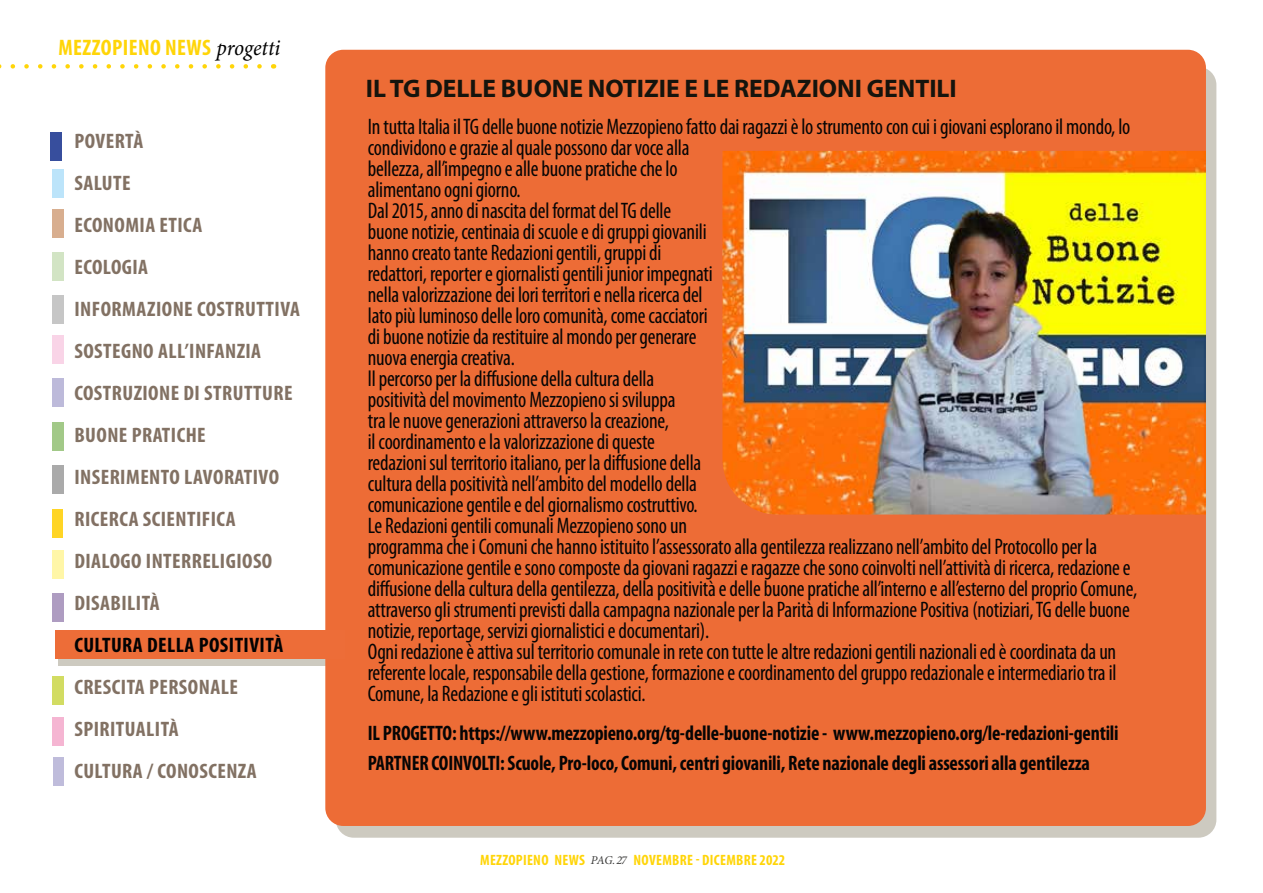
<style>
.page{position:relative;width:1263px;height:893px;background:#fff}
.page>*{position:absolute;margin:0;border:0;box-sizing:border-box;transform-origin:0 0}
.t1{font:700 25.5px "Myriad Pro";color:#15140d}
.t2{font:condensed 22.5px/21px "Myriad Pro";letter-spacing:-.01em;color:#060505;scale:.95 1}
.t3{font:700 condensed 22.5px "Myriad Pro";letter-spacing:.02em;color:#ffd508}
.t4{font:700 condensed 21px/42px "Myriad Pro";letter-spacing:.02em;color:#827163}
.t5{font:700 condensed 21px/30px "Myriad Pro";letter-spacing:-.01em;color:#060505;scale:.95 1}
.t6{font:700 condensed 21px "Myriad Pro";letter-spacing:.02em;color:#020203}
.t7{font:700 condensed 21px "Myriad Pro";letter-spacing:.02em;color:#827063}
.t8{font:700 condensed 21px "Myriad Pro";letter-spacing:.02em;color:#827164}
.t9{font:700 condensed 15px "Myriad Pro";letter-spacing:.02em;color:#ffd508}
.s1{font-family:"Minion Pro";font-weight:400;font-style:italic;font-stretch:normal;color:#000}
.s2{font-family:"Minion Pro";font-weight:400;font-style:italic;font-stretch:normal;font-size:12px;color:#3c3c3b}
</style>
<div class="page">
<svg style="left:0;top:64px;width:260px;height:5px"></svg>
<svg style="left:58px;top:658px;width:267px;height:7px;background:#d1bcac"></svg>
<div style="left:336px;top:67px;width:880px;height:771px;background:#cdcac0;border-radius:18px"></div>
<div style="left:325px;top:50px;width:881px;height:776px;background:#ed6c36;border-radius:18px"></div>
<div style="left:56px;top:630px;width:289px;height:28px;background:#ed6d38"></div>
<div style="left:52px;top:509px;width:11px;height:29px;background:#ffd525"></div>
<div style="left:53px;top:295px;width:11px;height:28px;background:#c6c6c6"></div>
<div style="left:53px;top:465px;width:11px;height:29px;background:#aaa"></div>
<div style="left:53px;top:169px;width:11px;height:29px;background:#bce4fa"></div>
<div style="left:53px;top:210px;width:11px;height:28px;background:#d8ae8f"></div>
<div style="left:53px;top:252px;width:11px;height:29px;background:#d2e4c4"></div>
<div style="left:53px;top:717px;width:11px;height:28px;background:#f5b5d2"></div>
<div style="left:53px;top:757px;width:11px;height:29px;background:#bfbcdb"></div>
<div style="left:53px;top:422px;width:11px;height:29px;background:#a2c988"></div>
<div style="left:53px;top:676px;width:11px;height:28px;background:#d2dc62"></div>
<div style="left:53px;top:551px;width:11px;height:28px;background:#fff6a7"></div>
<div style="left:53px;top:378px;width:11px;height:29px;background:#bdbada"></div>
<div style="left:51px;top:133px;width:11px;height:28px;background:#374e9d"></div>
<div style="left:53px;top:335px;width:11px;height:29px;background:#f9d4e7"></div>
<div style="left:53px;top:593px;width:11px;height:28px;background:#ae9cc1"></div>
<img style="left:722px;top:151px;width:484px;height:363px">
<p class="t3" style="left:58px;top:34px;width:223px">MEZZOPIENO NEWS <span class="s1">progetti</span></p>
<p class="t8" style="left:74px;top:128px;width:70px">POVERTÀ</p>
<p class="t4" style="left:74px;top:162px;width:227px">SALUTE<br>ECONOMIA ETICA<br>ECOLOGIA<br>INFORMAZIONE COSTRUTTIVA<br>SOSTEGNO ALL’INFANZIA<br>COSTRUZIONE DI STRUTTURE<br>BUONE PRATICHE<br>INSERIMENTO LAVORATIVO</p>
<p class="t7" style="left:74px;top:506px;width:163px">RICERCA SCIENTIFICA</p>
<p class="t4" style="left:74px;top:540px;width:199px">DIALOGO INTERRELIGIOSO<br>DISABILITÀ</p>
<p class="t6" style="left:74px;top:632px;width:211px">CULTURA DELLA POSITIVITÀ</p>
<p class="t4" style="left:74px;top:666px;width:184px">CRESCITA PERSONALE<br>SPIRITUALITÀ<br>CULTURA / CONOSCENZA</p>
<p class="t1" style="left:366px;top:71px;width:592px">IL TG DELLE BUONE NOTIZIE E LE REDAZIONI GENTILI</p>
<p class="t2" style="left:368px;top:116px;width:811px">In tutta Italia il TG delle buone notizie Mezzopieno fatto dai ragazzi è lo strumento con cui i giovani esplorano il mondo, lo condividono e grazie al quale possono dar voce alla<br>bellezza, all’impegno e alle buone pratiche che lo<br>alimentano ogni giorno.<br>Dal 2015, anno di nascita del format del TG delle<br>buone notizie, centinaia di scuole e di gruppi giovanili<br>hanno creato tante Redazioni gentili, gruppi di<br>redattori, reporter e giornalisti gentili junior impegnati<br>nella valorizzazione dei lori territori e nella ricerca del<br>lato più luminoso delle loro comunità, come cacciatori<br>di buone notizie da restituire al mondo per generare<br>nuova energia creativa.<br>ll percorso per la diffusione della cultura della<br>positività del movimento Mezzopieno si sviluppa<br>tra le nuove generazioni attraverso la creazione,<br>il coordinamento e la valorizzazione di queste<br>redazioni sul territorio italiano, per la diffusione della<br>cultura della positività nell’ambito del modello della<br>comunicazione gentile e del giornalismo costruttivo.<br>Le Redazioni gentili comunali Mezzopieno sono un<br>programma che i Comuni che hanno istituito l’assessorato alla gentilezza realizzano nell’ambito del Protocollo per la comunicazione gentile e sono composte da giovani ragazzi e ragazze che sono coinvolti nell’attività di ricerca, redazione e diffusione della cultura della gentilezza, della positività e delle buone pratiche all’interno e all’esterno del proprio Comune, attraverso gli strumenti previsti dalla campagna nazionale per la Parità di Informazione Positiva (notiziari, TG delle buone notizie, reportage, servizi giornalistici e documentari).<br>Ogni redazione è attiva sul territorio comunale in rete con tutte le altre redazioni gentili nazionali ed è coordinata da un referente locale, responsabile della gestione, formazione e coordinamento del gruppo redazionale e intermediario tra il Comune, la Redazione e gli istituti scolastici.</p>
<p class="t5" style="left:368px;top:718px;width:792px">IL PROGETTO: https://www.mezzopieno.org/tg-delle-buone-notizie - www.mezzopieno.org/le-redazioni-gentili<br>PARTNER COINVOLTI: Scuole, Pro-loco, Comuni, centri giovanili, Rete nazionale degli assessori alla gentilezza</p>
<p class="t9" style="left:480px;top:851px;width:148px">MEZZOPIENO NEWS <span class="s2">PAG.27</span></p>
<p class="t9" style="left:633px;top:851px;width:153px">NOVEMBRE - DICEMBRE 2022</p>
</div>
